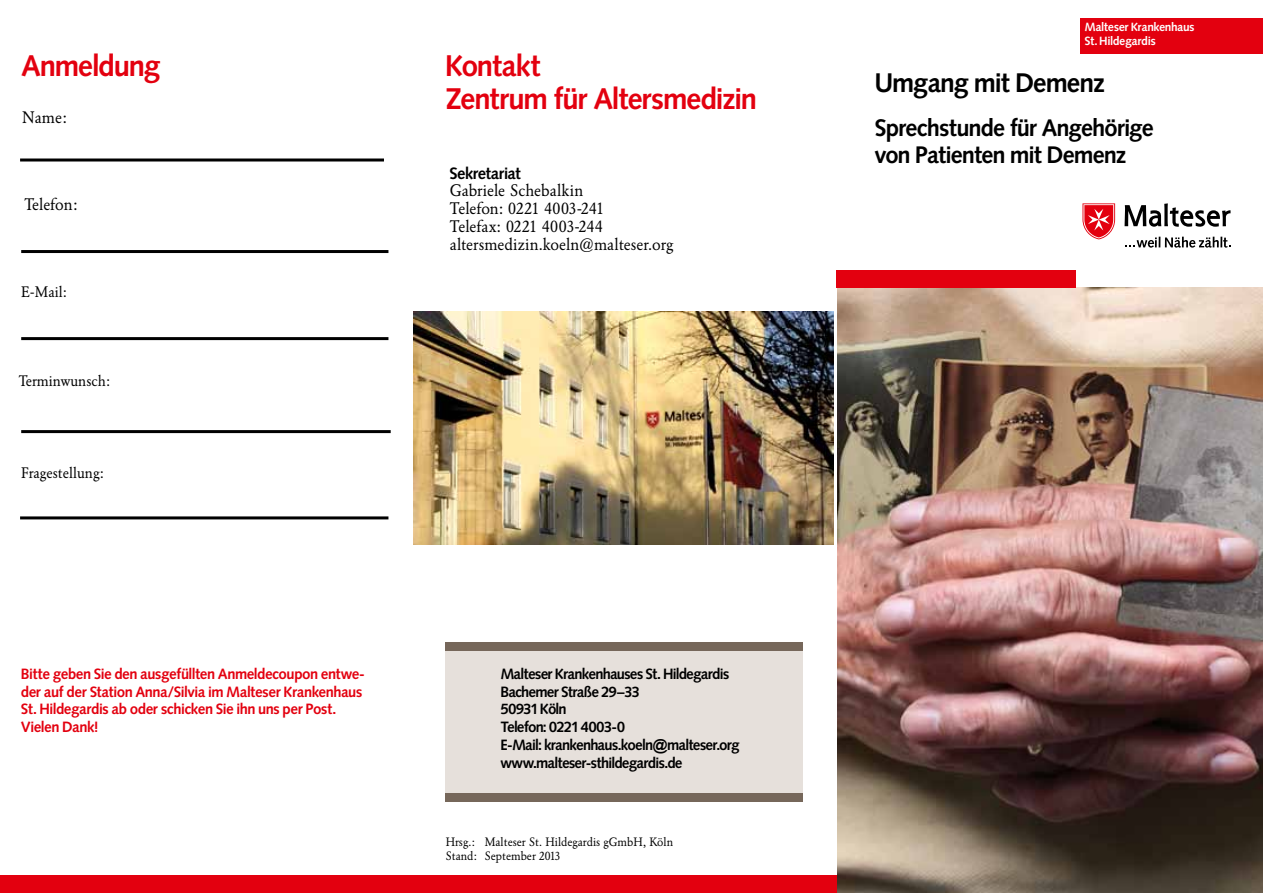
<style>
.page{position:relative;width:1263px;height:893px;background:#fff}
.page>*{position:absolute;margin:0;border:0;box-sizing:border-box;transform-origin:0 0}
.t1{font:700 30px/33px "Malteser Syntax";color:#e3000f}
.t2{font:700 27px "Malteser Syntax";color:#000}
.t3{font:700 24px/26.5px "Malteser Syntax";color:#000}
.t4{font:16.5px/17.9px "Malteser Garamond Standard";color:#000}
.t5{font:700 16.5px "Malteser Syntax";color:#000}
.t6{font:700 15px/17.9px "Malteser Syntax";letter-spacing:.01em;color:#e3000f}
.t7{font:700 15px/17.9px "Malteser Syntax";letter-spacing:-.015em;color:#000}
.t8{font:15px "Malteser Garamond Standard";color:#000}
.t9{font:12px/14.4px "Malteser Garamond Standard";color:#000}
.t10{font:700 12px/13.5px "Malteser Syntax";letter-spacing:.015em;color:#fff}
.s1{font-family:"Arial"}
</style>
<div class="page">
<div style="left:445px;top:650px;width:357px;height:143px;background:#e6e0db"></div>
<div style="left:445px;top:642px;width:357px;height:8px;background:#76675a"></div>
<div style="left:445px;top:793px;width:357px;height:9px;background:#76675a"></div>
<img style="left:413px;top:312px;width:420px;height:232px">
<hr style="left:20px;top:158px;width:364px;height:3px;background:#000">
<hr style="left:21px;top:250px;width:367px;height:3px;background:#000">
<hr style="left:21px;top:337px;width:367px;height:3px;background:#000">
<hr style="left:21px;top:430px;width:370px;height:3px;background:#000">
<hr style="left:20px;top:516px;width:368px;height:3px;background:#000">
<div style="left:0;top:875px;width:844px;height:18px;background:#e3000f"></div>
<img style="left:838px;top:288px;width:425px;height:605px">
<div style="left:1080px;top:18px;width:183px;height:36px;background:#e3000f"></div>
<div style="left:837px;top:270px;width:239px;height:18px;background:#e3000f"></div>
<svg style="left:1082px;top:203px;width:33px;height:36px"></svg>
<svg style="left:1125px;top:237px;width:105px;height:11px"></svg>
<svg style="left:1124px;top:203px;width:106px;height:24px"></svg>
<h1 class="t1" style="left:22px;top:50px;width:140px">Anmeldung</h1>
<p class="t4" style="left:22px;top:108px;width:46px">Name:</p>
<p class="t4" style="left:25px;top:196px;width:55px">Telefon:</p>
<p class="t8" style="left:21px;top:283px;width:47px">E-Mail:</p>
<p class="t8" style="left:19px;top:372px;width:93px">Terminwunsch:</p>
<p class="t8" style="left:21px;top:464px;width:84px">Fragestellung:</p>
<p class="t6" style="left:21px;top:665px;width:345px">Bitte geben Sie den ausgefüllten Anmeldecoupon entwe&shy;der auf der Station Anna/Silvia im Malteser Krankenhaus St. Hildegardis ab oder schicken Sie ihn uns per Post.<br>Vielen Dank!</p>
<h1 class="t1" style="left:446px;top:50px;width:312px">Kontakt<br>Zentrum für Altersmedizin</h1>
<p class="t5" style="left:450px;top:163px;width:73px">Sekretariat</p>
<p class="t4" style="left:450px;top:182px;width:225px">Gabriele Schebalkin<br>Telefon: 0221 4003-241<br>Telefax: 0221 4003-244 altersmedizin.koeln@malteser.org</p>
<p class="t7" style="left:501px;top:665px;width:240px">Malteser Krankenhauses St. Hildegardis<br>Bachemer Straße 29–33<br>50931 Köln<br>Telefon: 0221 4003-0<br>E-Mail: krankenhaus.koeln<span class="s1">@</span>malteser.org www.malteser-sthildegardis.de</p>
<p class="t9" style="left:446px;top:835px;width:229px">Hrsg.: Malteser St. Hildegardis gGmbH, Köln<br>Stand: September 2013</p>
<p class="t10" style="left:1085px;top:20px;width:111px">Malteser Krankenhaus<br>St. Hildegardis</p>
<h2 class="t2" style="left:875px;top:67px;width:231px">Umgang mit Demenz</h2>
<h3 class="t3" style="left:875px;top:115px;width:280px">Sprechstunde für Angehörige von Patienten mit Demenz</h3>
</div>
